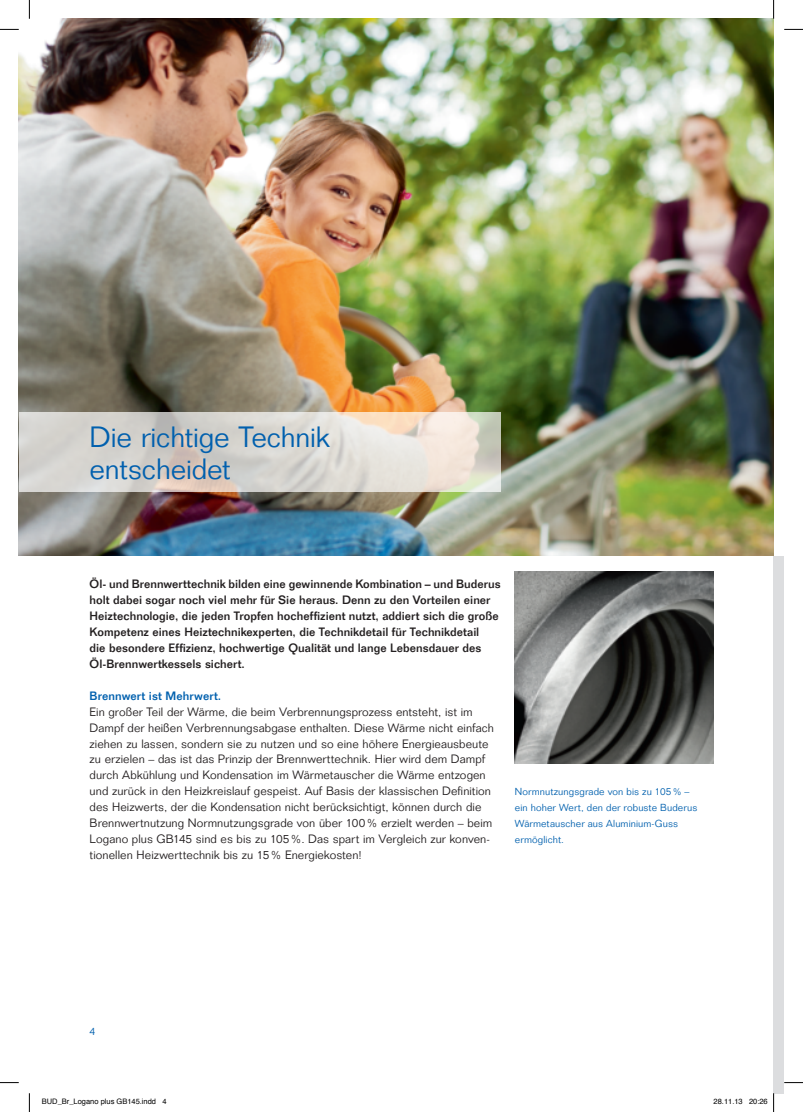
<style>
.page{position:relative;width:803px;height:1112px;background:#fff}
.page>*{position:absolute;margin:0;border:0;box-sizing:border-box;transform-origin:0 0}
.t1{font:300 28.75px/31.9px "Folio Std";letter-spacing:-.01em;color:#0160ae}
.t2{font:300 11.88px/16px "Folio Std";letter-spacing:.005em;color:#231f20}
.t3{font:500 11.88px/16px "Folio Std";color:#231f20}
.t4{font:300 10.62px "Folio Std";color:#0160ae}
.t5{font:300 10px/16px "Folio Std";letter-spacing:.015em;color:#0160ae}
.t6{font:7.5px "Helvetica";color:#000}
.s1{font-weight:500;color:#0160ae}
</style>
<div class="page">
<div style="left:773px;top:556px;width:11px;height:536px;background:#dcdddf"></div>
<img style="left:19px;top:19px;width:754px;height:537px">
<img style="left:515px;top:572px;width:198px;height:191px">
<svg style="left:19px;top:412px;width:482px;height:80px;background:#dbd6cf"></svg>
<svg style="left:0;top:29px;width:19px;height:1px"></svg>
<svg style="left:784px;top:29px;width:19px;height:1px"></svg>
<svg style="left:0;top:1082px;width:19px;height:1px"></svg>
<svg style="left:784px;top:1082px;width:19px;height:1px"></svg>
<svg style="left:29px;top:0;width:1px;height:19px"></svg>
<svg style="left:29px;top:1093px;width:1px;height:18px"></svg>
<svg style="left:773px;top:0;width:1px;height:19px"></svg>
<svg style="left:773px;top:1092px;width:1px;height:19px"></svg>
<p class="t1" style="left:90px;top:420px;width:242px">Die richtige Technik entscheidet</p>
<p class="t3" style="left:90px;top:575px;width:413px">Öl- und Brennwerttechnik bilden eine gewinnende Kombination – und Buderus holt dabei sogar noch viel mehr für Sie heraus. Denn zu den Vorteilen einer Heiztechnologie, die jeden Tropfen hocheffizient nutzt, addiert sich die große Kompetenz eines Heiztechnikexperten, die Technikdetail für Technikdetail<br>die besondere Effizienz, hochwertige Qualität und lange Lebensdauer des Öl-Brennwertkessels sichert.</p>
<p class="t2" style="left:90px;top:687px;width:406px"><span class="s1">Brennwert ist Mehrwert.<br></span>Ein großer Teil der Wärme, die beim Verbrennungsprozess entsteht, ist im Dampf der heißen Verbrennungsabgase enthalten. Diese Wärme nicht einfach ziehen zu lassen, sondern sie zu nutzen und so eine höhere Energieausbeute zu erzielen – das ist das Prinzip der Brennwerttechnik. Hier wird dem Dampf durch Abkühlung und Kondensation im Wärmetauscher die Wärme entzogen und zurück in den Heizkreislauf gespeist. Auf Basis der klassischen Definition des Heizwerts, der die Kondensation nicht berücksichtigt, können durch die Brennwertnutzung Normnutzungsgrade von über 100% erzielt werden – beim Logano plus GB145 sind es bis zu 105%. Das spart im Vergleich zur konven&shy;tionellen Heizwerttechnik bis zu 15% Energiekosten!</p>
<p class="t5" style="left:515px;top:783px;width:184px">Normnutzungsgrade von bis zu 105% – ein hoher Wert, den der robuste Buderus<br>Wärmetauscher aus Aluminium-Guss ermöglicht.</p>
<p class="t4" style="left:90px;top:1024px;width:7px">4</p>
<p class="t6" style="left:42px;top:1095px;width:126px">BUD_Br_Logano plus GB145.indd 4</p>
<p class="t6" style="left:713px;top:1095px;width:56px">28.11.13 20:26</p>
</div>
